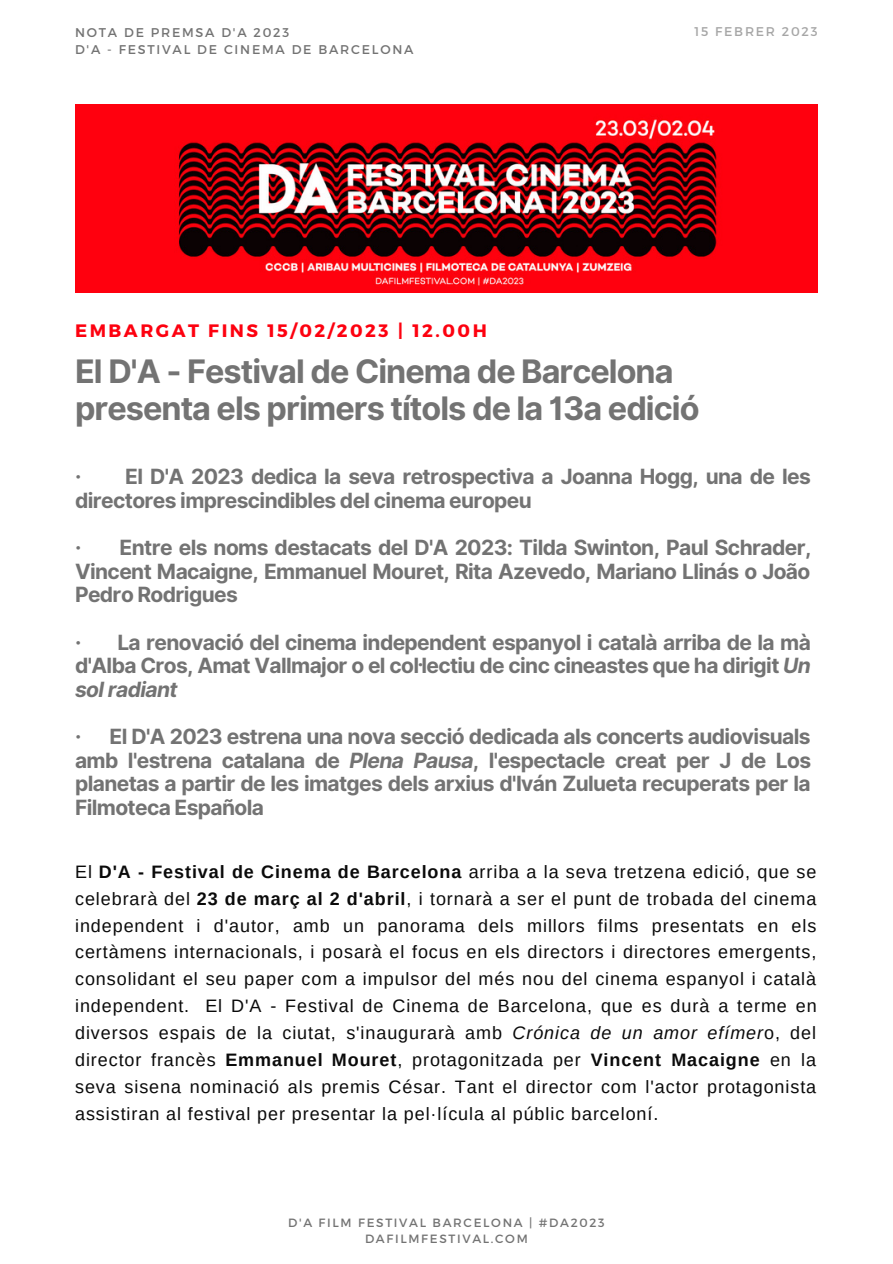
<style>
.page{position:relative;width:893px;height:1264px;background:#fff}
.page>*{position:absolute;margin:0;border:0;box-sizing:border-box;transform-origin:0 0}
.t1{font:700 32.4px/37px "Inter";letter-spacing:-.03em;color:#737373}
.t2{font:700 21px/23.5px "Inter";letter-spacing:-.03em;color:#737373;text-align:justify}
.t3{font:18px/27px "Arimo";letter-spacing:.05em;color:#0a0a0a;text-align:justify}
.t4{font:700 18px "Montserrat";letter-spacing:.14em;color:#fd010f}
.t5{font:12.6px "Montserrat";letter-spacing:.14em;color:#737373}
.t6{font:12.6px "Montserrat";letter-spacing:.14em;color:#a6a6a6}
.t7{font:12px/15.8px "Montserrat";letter-spacing:.14em;color:#737373;text-align:center}
.s1{font-style:italic}
.s2{font-weight:700}
</style>
<div class="page">
<img style="left:75px;top:104px;width:742px;height:188px">
<p class="t5" style="left:75px;top:24px;width:216px">NOTA DE PREMSA D'A 2023</p>
<p class="t6" style="left:694px;top:23px;width:125px">15 FEBRER 2023</p>
<p class="t5" style="left:75px;top:41px;width:340px">D'A - FESTIVAL DE CINEMA DE BARCELONA</p>
<p class="t4" style="left:75px;top:319px;width:413px">EMBARGAT FINS 15/02/2023 | 12.00H</p>
<h1 class="t1" style="left:75px;top:352px;width:626px">El D'A - Festival de Cinema de Barcelona presenta els primers títols de la 13a edició</h1>
<p class="t2" style="left:75px;top:465px;width:737px">· El D'A 2023 dedica la seva retrospectiva a Joanna Hogg, una de les directores imprescindibles del cinema europeu</p>
<p class="t2" style="left:75px;top:536px;width:737px">· Entre els noms destacats del D'A 2023: Tilda Swinton, Paul Schrader, Vincent Macaigne, Emmanuel Mouret, Rita Azevedo, Mariano Llinás o João Pedro Rodrigues</p>
<p class="t2" style="left:75px;top:630px;width:737px">· La renovació del cinema independent espanyol i català arriba de la mà d'Alba Cros, Amat Vallmajor o el col·lectiu de cinc cineastes que ha dirigit <span class="s1">Un sol radiant</span></p>
<p class="t2" style="left:75px;top:724px;width:737px">· El D'A 2023 estrena una nova secció dedicada als concerts audiovisuals amb l'estrena catalana de <span class="s1">Plena Pausa</span>, l'espectacle creat per J de Los planetas a partir de les imatges dels arxius d'Iván Zulueta recuperats per la Filmoteca Española</p>
<p class="t3" style="left:75px;top:857px;width:743px">El <span class="s2">D'A - Festival de Cinema de Barcelona</span> arriba a la seva tretzena edició, que se celebrarà del <span class="s2">23 de març al 2 d'abril</span>, i tornarà a ser el punt de trobada del cinema independent i d'autor, amb un panorama dels millors films presentats en els certàmens internacionals, i posarà el focus en els directors i directores emergents, consolidant el seu paper com a impulsor del més nou del cinema espanyol i català independent. El D'A - Festival de Cinema de Barcelona, que es durà a terme en diversos espais de la ciutat, s'inaugurarà amb <span class="s1">Crónica de un amor efímer</span>o, del director francès <span class="s2">Emmanuel Mouret</span>, protagonitzada per <span class="s2">Vincent Macaigne</span> en la seva sisena nominació als premis César. Tant el director com l'actor protagonista assistiran al festival per presentar la pel·lícula al públic barceloní.</p>
<p class="t7" style="left:288px;top:1214px;width:318px">D'A FILM FESTIVAL BARCELONA | #DA2023<br>DAFILMFESTIVAL.COM</p>
</div>
